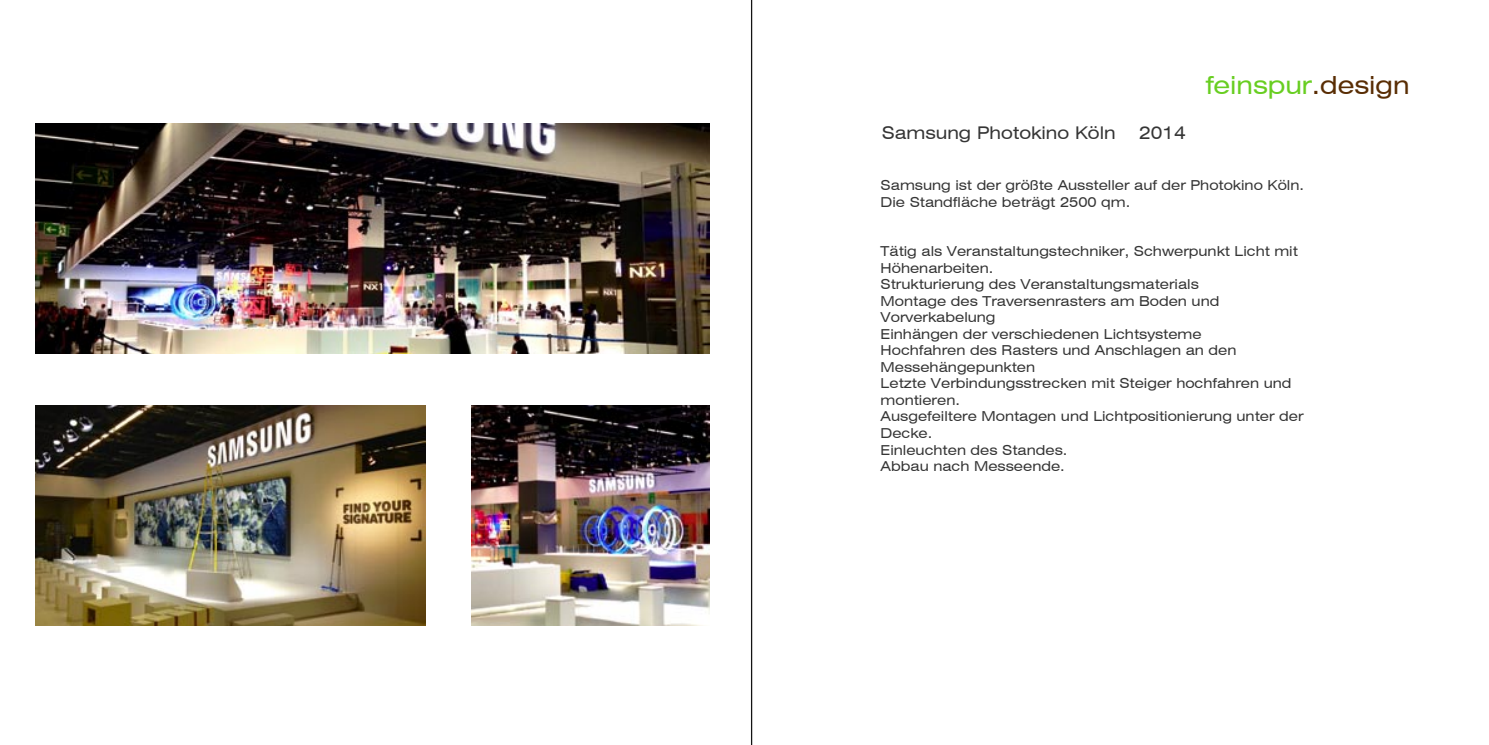
<style>
.page{position:relative;width:1489px;height:745px;background:#fff}
.page>*{position:absolute;margin:0;border:0;box-sizing:border-box;transform-origin:0 0}
.t1{font:expanded 25px "Swiss 721 BT";color:#68ce21}
.t2{font:expanded 17.5px "Swiss 721 BT";color:#353535}
.t3{font:expanded 13.75px/16.5px "Swiss 721 BT";color:#353535}
.s1{color:#592d04}
</style>
<div class="page">
<hr style="left:751px;top:0;width:1px;height:744px;background:#141414">
<img style="left:35px;top:123px;width:674px;height:230px">
<img style="left:35px;top:405px;width:390px;height:220px">
<img style="left:471px;top:405px;width:238px;height:220px">
<h1 class="t1" style="left:1205px;top:70px;width:206px">feinspur<span class="s1">.design</span></h1>
<p class="t2" style="left:881px;top:122px;width:235px">Samsung Photokino Köln</p>
<p class="t2" style="left:1138px;top:122px;width:48px">2014</p>
<p class="t3" style="left:880px;top:177px;width:425px">Samsung ist der größte Aussteller auf der Photokino Köln.</p>
<p class="t3" style="left:880px;top:193px;width:251px">Die Standfläche beträgt 2500 qm.</p>
<p class="t3" style="left:880px;top:243px;width:419px">Tätig als Veranstaltungstechniker, Schwerpunkt Licht mit<br>Höhenarbeiten.</p>
<p class="t3" style="left:880px;top:276px;width:320px">Strukturierung des Veranstaltungsmaterials</p>
<p class="t3" style="left:880px;top:292px;width:340px">Montage des Traversenrasters am Boden und<br>Vorverkabelung</p>
<p class="t3" style="left:880px;top:325px;width:322px">Einhängen der verschiedenen Lichtsysteme</p>
<p class="t3" style="left:880px;top:342px;width:357px">Hochfahren des Rasters und Anschlagen an den<br>Messehängepunkten</p>
<p class="t3" style="left:880px;top:375px;width:412px">Letzte Verbindungsstrecken mit Steiger hochfahren und montieren.</p>
<p class="t3" style="left:880px;top:408px;width:424px">Ausgefeiltere Montagen und Lichtpositionierung unter der<br>Decke.</p>
<p class="t3" style="left:880px;top:441px;width:188px">Einleuchten des Standes.</p>
<p class="t3" style="left:880px;top:457px;width:186px">Abbau nach Messeende.</p>
</div>
